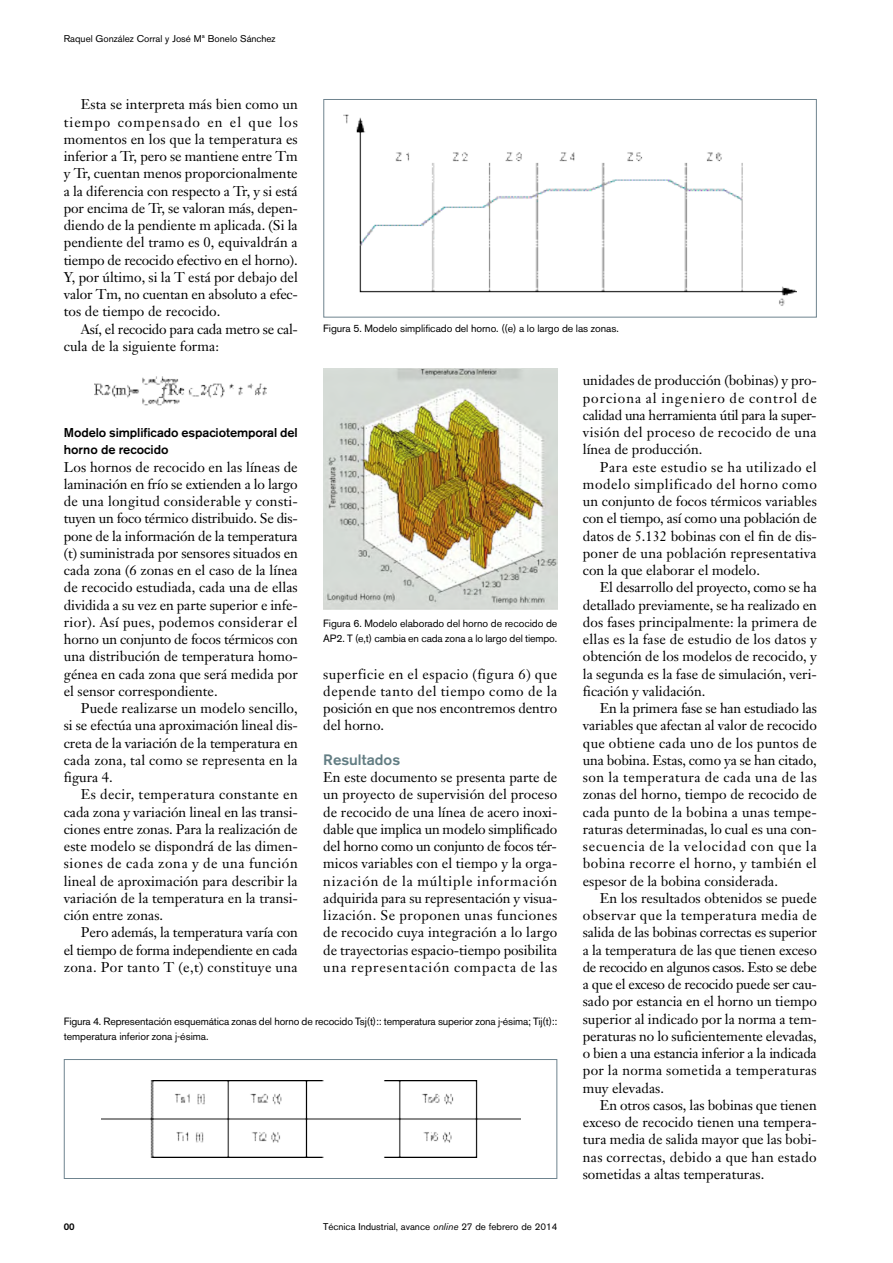
<style>
.page{position:relative;width:893px;height:1263px;background:#fff}
.page>*{position:absolute;margin:0;border:0;box-sizing:border-box;transform-origin:0 0}
.t1{font:500 15px "Akzidenz Grotesk BE";color:#627d83}
.t2{font:13.95px/17.2px "Janson Text";color:#000;text-align:justify}
.t3{font:13.95px/17.2px "Janson Text";letter-spacing:-.02em;color:#000}
.t4{font:500 12.75px/17.2px "Akzidenz Grotesk BE";letter-spacing:-.005em;color:#000}
.t5{font:10.5px/15px "Akzidenz Grotesk BE";letter-spacing:-.01em;color:#000}
.t6{font:9.75px "Akzidenz Grotesk BE";color:#000}
.t7{font:500 9.75px "Akzidenz Grotesk BE";color:#000}
.s1{font-style:italic}
</style>
<div class="page">
<img style="left:95px;top:377px;width:171px;height:29px">
<div style="left:64px;top:1059px;width:493px;height:120px;border:1px solid #6f848f"></div>
<img style="left:101px;top:1081px;width:419px;height:76px">
<div style="left:323px;top:99px;width:493px;height:219px;border:1px solid #6f848f"></div>
<img style="left:343px;top:114px;width:453px;height:192px">
<img style="left:323px;top:369px;width:234px;height:241px">
<p class="t6" style="left:64px;top:36px;width:213px">Raquel González Corral y José Mª Bonelo Sánchez</p>
<p class="t2" style="left:64px;top:97px;width:236px;text-indent:17px">Esta se interpreta más bien como un tiempo compensado en el que los momentos en los que la temperatura es inferior a Tr, pero se mantiene entre Tm y Tr, cuentan menos proporcionalmente a la diferencia con respecto a Tr, y si está por encima de Tr, se valoran más, depen&shy;diendo de la pendiente m aplicada. (Si la pendiente del tramo es 0, equivaldrán a tiempo de recocido efectivo en el horno).<br>Y, por último, si la T está por debajo del valor Tm, no cuentan en absoluto a efec&shy;tos de tiempo de recocido.</p>
<p class="t3" style="left:64px;top:322px;width:236px;text-indent:17px">Así, el recocido para cada metro se cal&shy;cula de la siguiente forma:</p>
<p class="t5" style="left:323px;top:322px;width:297px">Figura 5. Modelo simplificado del horno. ((e) a lo largo de las zonas.</p>
<p class="t4" style="left:64px;top:425px;width:235px">Modelo simplificado espaciotemporal del horno de recocido</p>
<p class="t2" style="left:64px;top:460px;width:236px">Los hornos de recocido en las líneas de laminación en frío se extienden a lo largo de una longitud considerable y consti&shy;tuyen un foco térmico distribuido. Se dis&shy;pone de la información de la temperatura (t) suministrada por sensores situados en cada zona (6 zonas en el caso de la línea de recocido estudiada, cada una de ellas dividida a su vez en parte superior e infe&shy;rior). Así pues, podemos considerar el horno un conjunto de focos térmicos con una distribución de temperatura homo&shy;génea en cada zona que será medida por el sensor correspondiente.</p>
<p class="t2" style="left:64px;top:701px;width:236px;text-indent:17px">Puede realizarse un modelo sencillo, si se efectúa una aproximación lineal dis&shy;creta de la variación de la temperatura en cada zona, tal como se representa en la figura 4.</p>
<p class="t2" style="left:64px;top:787px;width:236px;text-indent:17px">Es decir, temperatura constante en cada zona y variación lineal en las transi&shy;ciones entre zonas. Para la realización de este modelo se dispondrá de las dimen&shy;siones de cada zona y de una función lineal de aproximación para describir la variación de la temperatura en la transi&shy;ción entre zonas.</p>
<p class="t2" style="left:64px;top:925px;width:235px;text-indent:17px">Pero además, la temperatura varía con el tiempo de forma independiente en cada zona. Por tanto T (e,t) constituye una</p>
<p class="t5" style="left:323px;top:616px;width:235px">Figura 6. Modelo elaborado del horno de recocido de<br>AP2. T (e,t) cambia en cada zona a lo largo del tiempo.</p>
<p class="t2" style="left:323px;top:667px;width:235px">superficie en el espacio (figura 6) que depende tanto del tiempo como de la posición en que nos encontremos dentro del horno.</p>
<p class="t1" style="left:323px;top:754px;width:78px">Resultados</p>
<p class="t2" style="left:323px;top:770px;width:236px">En este documento se presenta parte de un proyecto de supervisión del proceso de recocido de una línea de acero inoxi&shy;dable que implica un modelo simplificado del horno como un conjunto de focos tér&shy;micos variables con el tiempo y la orga&shy;nización de la múltiple información adquirida para su representación y visua&shy;lización. Se proponen unas funciones de recocido cuya integración a lo largo de trayectorias espacio-tiempo posibilita una representación compacta de las</p>
<p class="t5" style="left:64px;top:1015px;width:495px">Figura 4. Representación esquemática zonas del horno de recocido Tsj(t):: temperatura superior zona j-ésima; Tij(t):: temperatura inferior zona j-ésima.</p>
<p class="t7" style="left:64px;top:1224px;width:12px">00</p>
<p class="t6" style="left:323px;top:1223px;width:236px">Técnica Industrial, avance <span class="s1">online</span> 27 de febrero de 2014</p>
<p class="t2" style="left:583px;top:373px;width:236px">unidades de producción (bobinas) y pro&shy;porciona al ingeniero de control de calidad una herramienta útil para la super&shy;visión del proceso de recocido de una línea de producción.</p>
<p class="t2" style="left:583px;top:460px;width:236px;text-indent:17px">Para este estudio se ha utilizado el modelo simplificado del horno como un conjunto de focos térmicos variables con el tiempo, así como una población de datos de 5.132 bobinas con el fin de dis&shy;poner de una población representativa con la que elaborar el modelo.</p>
<p class="t2" style="left:583px;top:580px;width:236px;text-indent:17px">El desarrollo del proyecto, como se ha detallado previamente, se ha realizado en dos fases principalmente: la primera de ellas es la fase de estudio de los datos y obtención de los modelos de recocido, y la segunda es la fase de simulación, veri&shy;ficación y validación.</p>
<p class="t2" style="left:583px;top:701px;width:236px;text-indent:17px">En la primera fase se han estudiado las variables que afectan al valor de recocido que obtiene cada uno de los puntos de una bobina. Estas, como ya se han citado, son la temperatura de cada una de las zonas del horno, tiempo de recocido de cada punto de la bobina a unas tempe&shy;raturas determinadas, lo cual es una con&shy;secuencia de la velocidad con que la bobina recorre el horno, y también el espesor de la bobina considerada.</p>
<p class="t2" style="left:583px;top:891px;width:236px;text-indent:17px">En los resultados obtenidos se puede observar que la temperatura media de salida de las bobinas correctas es superior a la temperatura de las que tienen exceso de recocido en algunos casos. Esto se debe a que el exceso de recocido puede ser cau&shy;sado por estancia en el horno un tiempo superior al indicado por la norma a tem&shy;peraturas no lo suficientemente elevadas, o bien a una estancia inferior a la indicada por la norma sometida a temperaturas muy elevadas.</p>
<p class="t2" style="left:583px;top:1098px;width:236px;text-indent:17px">En otros casos, las bobinas que tienen exceso de recocido tienen una tempera&shy;tura media de salida mayor que las bobi&shy;nas correctas, debido a que han estado sometidas a altas temperaturas.</p>
</div>
